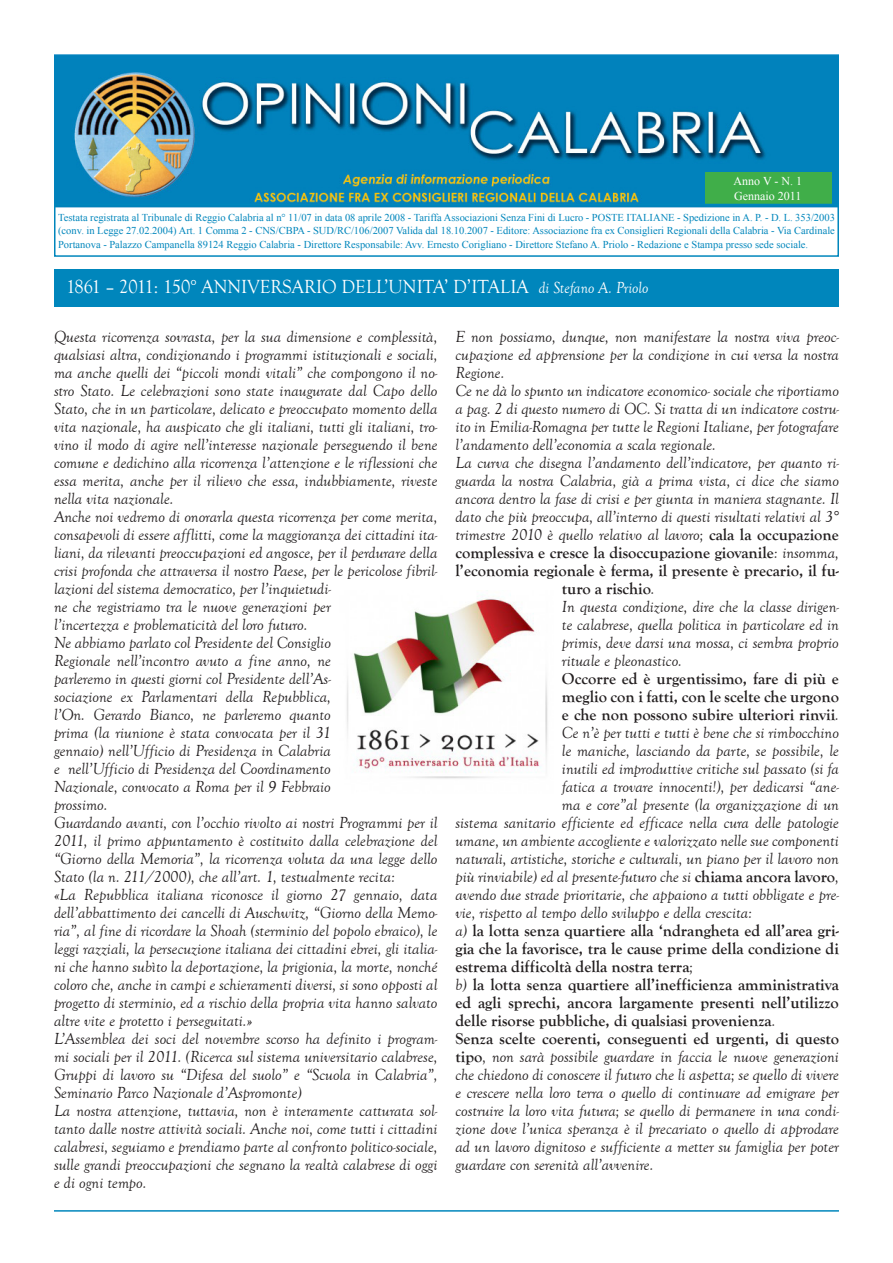
<style>
.page{position:relative;width:893px;height:1263px;background:#fff}
.page>*{position:absolute;margin:0;border:0;box-sizing:border-box;transform-origin:0 0}
.t1{font:19.5px "Goudy Old Style T";color:#fff;scale:.95 1}
.t2{font:italic 16.5px/18px "Goudy Old Style T";color:#231f20}
.t3{font:700 16.5px "Goudy Old Style T";color:#231f20}
.t4{font:12px/15px "Times New Roman";color:#fff}
.t5{font:10.5px/13.5px "Times New Roman";color:#0086bc;text-align:justify}
.s1{font-style:italic;font-size:16.5px}
.s2{font-weight:700;font-style:normal}
.s3{font-weight:400;font-style:italic}
</style>
<div class="page">
<img style="left:54px;top:54px;width:785px;height:150px">
<div style="left:706px;top:172px;width:126px;height:32px;background:#40ae49"></div>
<div style="left:54px;top:204px;width:785px;height:53px;border:2px solid #0086bc"></div>
<div style="left:54px;top:269px;width:785px;height:37px;background:#0086bc"></div>
<hr style="left:54px;top:1210px;width:785px;height:1px;background:#0086bc">
<img style="left:347px;top:598px;width:201px;height:181px">
<p class="t4" style="left:734px;top:173px;width:70px">Anno V - N. 1<br>Gennaio 2011</p>
<p class="t5" style="left:58px;top:210px;width:778px">Testata registrata al Tribunale di Reggio Calabria al n° 11/07 in data 08 aprile 2008 - Tariffa Associazioni Senza Fini di Lucro - POSTE ITALIANE - Spedizione in A. P. - D. L. 353/2003 (conv. in Legge 27.02.2004) Art. 1 Comma 2 - CNS/CBPA - SUD/RC/106/2007 Valida dal 18.10.2007 - Editore: Associazione fra ex Consiglieri Regionali della Calabria - Via Cardinale Portanova - Palazzo Campanella 89124 Reggio Calabria - Direttore Responsabile: Avv. Ernesto Corigliano - Direttore Stefano A. Priolo - Redazione e Stampa presso sede sociale.</p>
<p class="t1" style="left:66px;top:276px;width:614px">1861 – 2011: 150° ANNIVERSARIO DELL’UNITA’ D’ITALIA <span class="s1">di Stefano A. Priolo</span></p>
<p class="t2" style="left:54px;top:328px;width:385px">Questa ricorrenza sovrasta, per la sua dimensione e complessità, qualsiasi altra, condizionando i programmi istituzionali e sociali, ma anche quelli dei “piccoli mondi vitali” che compongono il no&shy;stro Stato. Le celebrazioni sono state inaugurate dal Capo dello Stato, che in un particolare, delicato e preoccupato momento della vita nazionale, ha auspicato che gli italiani, tutti gli italiani, tro&shy;vino il modo di agire nell’interesse nazionale perseguendo il bene comune e dedichino alla ricorrenza l’attenzione e le riflessioni che essa merita, anche per il rilievo che essa, indubbiamente, riveste nella vita nazionale.<br>Anche noi vedremo di onorarla questa ricorrenza per come merita, consapevoli di essere afflitti, come la maggioranza dei cittadini ita&shy;liani, da rilevanti preoccupazioni ed angosce, per il perdurare della crisi profonda che attraversa il nostro Paese, per le pericolose fibril&shy;lazioni del sistema democratico, per l’inquietudi-<br>ne che registriamo tra le nuove generazioni per<br>l’incertezza e problematicità del loro futuro.<br>Ne abbiamo parlato col Presidente del Consiglio<br>Regionale nell’incontro avuto a fine anno, ne<br>parleremo in questi giorni col Presidente dell’As-<br>sociazione ex Parlamentari della Repubblica,<br>l’On. Gerardo Bianco, ne parleremo quanto<br>prima (la riunione è stata convocata per il 31<br>gennaio) nell’Ufficio di Presidenza in Calabria<br>e nell’Ufficio di Presidenza del Coordinamento<br>Nazionale, convocato a Roma per il 9 Febbraio<br>prossimo.<br>Guardando avanti, con l’occhio rivolto ai nostri Programmi per il 2011, il primo appuntamento è costituito dalla celebrazione del “Giorno della Memoria”, la ricorrenza voluta da una legge dello Stato (la n. 211/2000), che all’art. 1, testualmente recita:<br>«La Repubblica italiana riconosce il giorno 27 gennaio, data dell’abbattimento dei cancelli di Auschwitz, “Giorno della Memo&shy;ria”, al fine di ricordare la Shoah (sterminio del popolo ebraico), le leggi razziali, la persecuzione italiana dei cittadini ebrei, gli italia&shy;ni che hanno subìto la deportazione, la prigionia, la morte, nonché coloro che, anche in campi e schieramenti diversi, si sono opposti al progetto di sterminio, ed a rischio della propria vita hanno salvato altre vite e protetto i perseguitati.»<br>L’Assemblea dei soci del novembre scorso ha definito i program&shy;mi sociali per il 2011. (Ricerca sul sistema universitario calabrese, Gruppi di lavoro su “Difesa del suolo” e “Scuola in Calabria”, Seminario Parco Nazionale d’Aspromonte)<br>La nostra attenzione, tuttavia, non è interamente catturata sol&shy;tanto dalle nostre attività sociali. Anche noi, come tutti i cittadini calabresi, seguiamo e prendiamo parte al confronto politico-sociale, sulle grandi preoccupazioni che segnano la realtà calabrese di oggi e di ogni tempo.</p>
<p class="t2" style="left:455px;top:328px;width:385px">E non possiamo, dunque, non manifestare la nostra viva preoc-</p>
<p class="t2" style="left:455px;top:346px;width:385px">cupazione ed apprensione per la condizione in cui versa la nostra</p>
<p class="t2" style="left:455px;top:364px;width:50px">Regione.</p>
<p class="t2" style="left:455px;top:382px;width:385px">Ce ne dà lo spunto un indicatore economico- sociale che riportiamo</p>
<p class="t2" style="left:455px;top:400px;width:385px">a pag. 2 di questo numero di OC. Si tratta di un indicatore costru-</p>
<p class="t2" style="left:455px;top:418px;width:385px">ito in Emilia-Romagna per tutte le Regioni Italiane, per fotografare</p>
<p class="t2" style="left:455px;top:436px;width:262px">l’andamento dell’economia a scala regionale.</p>
<p class="t2" style="left:455px;top:454px;width:385px">La curva che disegna l’andamento dell’indicatore, per quanto ri-</p>
<p class="t2" style="left:455px;top:472px;width:385px">guarda la nostra Calabria, già a prima vista, ci dice che siamo</p>
<p class="t2" style="left:455px;top:490px;width:385px">ancora dentro la fase di crisi e per giunta in maniera stagnante. Il</p>
<p class="t2" style="left:455px;top:508px;width:385px">dato che più preoccupa, all’interno di questi risultati relativi al 3°</p>
<p class="t2" style="left:455px;top:526px;width:385px">trimestre 2010 è quello relativo al lavoro; <span class="s2">cala la occupazione</span></p>
<p class="t3" style="left:455px;top:543px;width:385px">complessiva e cresce la disoccupazione giovanile<span class="s3">: insomma,</span></p>
<p class="t3" style="left:455px;top:561px;width:385px">l’economia regionale è ferma, il presente è precario, il fu-</p>
<p class="t3" style="left:562px;top:579px;width:94px">turo a rischio<span class="s3">.</span></p>
<p class="t2" style="left:562px;top:598px;width:279px">In questa condizione, dire che la classe dirigen-</p>
<p class="t2" style="left:562px;top:616px;width:278px">te calabrese, quella politica in particolare ed in</p>
<p class="t2" style="left:562px;top:634px;width:278px">primis, deve darsi una mossa, ci sembra proprio</p>
<p class="t2" style="left:562px;top:652px;width:122px">rituale e pleonastico.</p>
<p class="t3" style="left:562px;top:669px;width:278px">Occorre ed è urgentissimo, fare di più e</p>
<p class="t3" style="left:562px;top:687px;width:278px">meglio con i fatti, con le scelte che urgono</p>
<p class="t3" style="left:562px;top:705px;width:279px">e che non possono subire ulteriori rinvii<span class="s3">.</span></p>
<p class="t2" style="left:562px;top:724px;width:278px">Ce n’è per tutti e tutti è bene che si rimbocchino</p>
<p class="t2" style="left:562px;top:742px;width:278px">le maniche, lasciando da parte, se possibile, le</p>
<p class="t2" style="left:562px;top:760px;width:278px">inutili ed improduttive critiche sul passato (si fa</p>
<p class="t2" style="left:562px;top:778px;width:279px">fatica a trovare innocenti!), per dedicarsi “ane-</p>
<p class="t2" style="left:562px;top:796px;width:278px">ma e core”al presente (la organizzazione di un</p>
<p class="t2" style="left:455px;top:814px;width:385px">sistema sanitario efficiente ed efficace nella cura delle patologie</p>
<p class="t2" style="left:455px;top:832px;width:385px">umane, un ambiente accogliente e valorizzato nelle sue componenti</p>
<p class="t2" style="left:455px;top:850px;width:385px">naturali, artistiche, storiche e culturali, un piano per il lavoro non</p>
<p class="t2" style="left:455px;top:868px;width:385px">più rinviabile) ed al presente-futuro che si <span class="s2">chiama ancora lavoro</span>,</p>
<p class="t2" style="left:455px;top:886px;width:385px">avendo due strade prioritarie, che appaiono a tutti obbligate e pre-</p>
<p class="t2" style="left:455px;top:904px;width:298px">vie, rispetto al tempo dello sviluppo e della crescita:</p>
<p class="t3" style="left:455px;top:921px;width:385px"><span class="s3">a)</span> la lotta senza quartiere alla ‘ndrangheta ed all’area gri-</p>
<p class="t3" style="left:455px;top:939px;width:385px">gia che la favorisce, tra le cause prime della condizione di</p>
<p class="t3" style="left:455px;top:957px;width:239px">estrema difficoltà della nostra terra<span class="s3">;</span></p>
<p class="t3" style="left:455px;top:975px;width:385px"><span class="s3">b)</span> la lotta senza quartiere all’inefficienza amministrativa</p>
<p class="t3" style="left:455px;top:993px;width:385px">ed agli sprechi, ancora largamente presenti nell’utilizzo</p>
<p class="t3" style="left:455px;top:1011px;width:321px">delle risorse pubbliche, di qualsiasi provenienza<span class="s3">.</span></p>
<p class="t3" style="left:455px;top:1029px;width:385px">Senza scelte coerenti, conseguenti ed urgenti, di questo</p>
<p class="t2" style="left:455px;top:1048px;width:385px"><span class="s2">tipo</span>, non sarà possibile guardare in faccia le nuove generazioni</p>
<p class="t2" style="left:455px;top:1066px;width:385px">che chiedono di conoscere il futuro che li aspetta; se quello di vivere</p>
<p class="t2" style="left:455px;top:1084px;width:385px">e crescere nella loro terra o quello di continuare ad emigrare per</p>
<p class="t2" style="left:455px;top:1102px;width:385px">costruire la loro vita futura; se quello di permanere in una condi-</p>
<p class="t2" style="left:455px;top:1120px;width:385px">zione dove l’unica speranza è il precariato o quello di approdare</p>
<p class="t2" style="left:455px;top:1138px;width:385px">ad un lavoro dignitoso e sufficiente a metter su famiglia per poter</p>
<p class="t2" style="left:455px;top:1156px;width:199px">guardare con serenità all’avvenire.</p>
</div>
